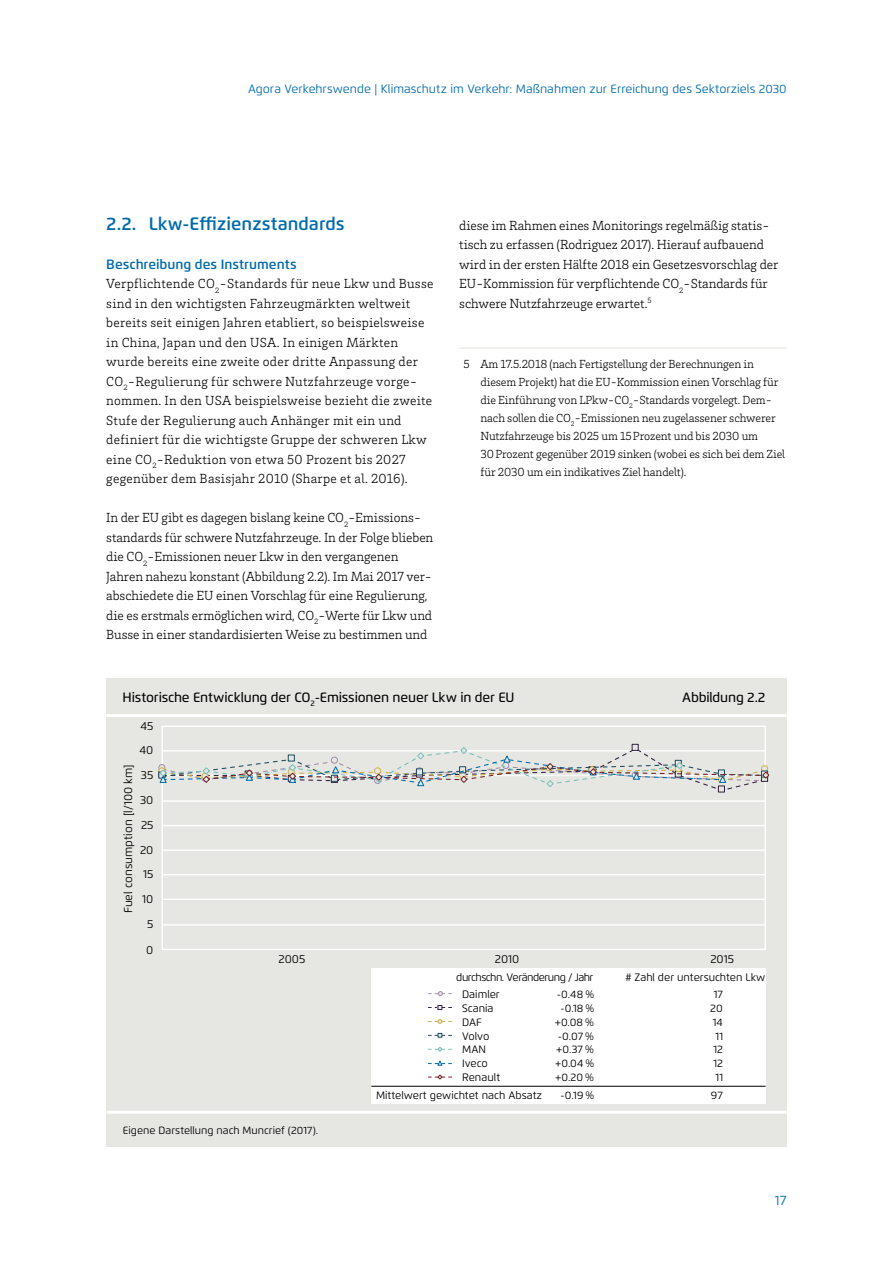
<style>
.page{position:relative;width:893px;height:1263px;background:#fff}
.page>*{position:absolute;margin:0;border:0;box-sizing:border-box;transform-origin:0 0}
.t1{font:600 18px "Flexo";color:#006bab}
.t2{font:300 13.5px/19.5px "Brix Slab";letter-spacing:-.005em;color:#000}
.t3{font:300 13.5px/19.5px "Brix Slab";letter-spacing:.02em;color:#000}
.t4{font:500 13.5px "Flexo";letter-spacing:-.01em;color:#000}
.t5{font:600 13.5px "Flexo";color:#006bab}
.t6{font:13.5px "Flexo";color:#006bab}
.t7{font:300 12px/18px "Brix Slab";letter-spacing:-.01em;color:#000}
.t8{font:12px "Flexo";color:#006bab}
.t9{font:11.4px "Flexo";color:#000}
.t10{font:10.8px/14px "Flexo";color:#000;text-align:center}
.t11{font:10.8px/16.5px "Flexo";letter-spacing:-.045em;color:#000}
.t12{font:10.5px "Flexo";color:#000}
</style>
<div class="page">
<hr style="left:459px;top:348px;width:328px;height:1px;background:#e6e7e2">
<div style="left:107px;top:678px;width:680px;height:468px;background:#e6e7e2"></div>
<hr style="left:107px;top:1111px;width:680px;height:3px;background:#fff">
<div style="left:371px;top:969px;width:395px;height:135px;background:#fff"></div>
<div style="left:162px;top:726px;width:604px;height:224px;border:1px solid #fff"></div>
<hr style="left:163px;top:924px;width:602px;height:2px;background:#fff">
<hr style="left:163px;top:898px;width:602px;height:2px;background:#fff">
<hr style="left:163px;top:874px;width:602px;height:1px;background:#fff">
<hr style="left:163px;top:849px;width:602px;height:2px;background:#fff">
<hr style="left:163px;top:825px;width:602px;height:1px;background:#fff">
<hr style="left:163px;top:800px;width:602px;height:2px;background:#fff">
<svg style="left:158px;top:743px;width:611px;height:50px"></svg>
<svg style="left:428px;top:991px;width:24px;height:5px"></svg>
<svg style="left:428px;top:1005px;width:24px;height:5px"></svg>
<svg style="left:428px;top:1019px;width:24px;height:5px"></svg>
<svg style="left:428px;top:1033px;width:24px;height:5px"></svg>
<svg style="left:428px;top:1047px;width:24px;height:5px"></svg>
<svg style="left:428px;top:1060px;width:24px;height:6px"></svg>
<svg style="left:428px;top:1074px;width:24px;height:6px"></svg>
<hr style="left:371px;top:1086px;width:395px;height:1px;background:#000">
<hr style="left:106px;top:714px;width:681px;height:3px;background:#fff">
<p class="t8" style="left:248px;top:82px;width:540px">Agora Verkehrswende | Klimaschutz im Verkehr: Maßnahmen zur Erreichung des Sektorziels 2030</p>
<h1 class="t1" style="left:106px;top:212px;width:240px">2.2. Lkw-Effizienzstandards</h1>
<p class="t5" style="left:106px;top:256px;width:192px">Beschreibung des Instruments</p>
<p class="t3" style="left:106px;top:273px;width:329px">Verpflichtende CO<sub>2</sub>-Standards für neue Lkw und Busse sind in den wichtigsten Fahrzeugmärkten weltweit bereits seit einigen Jahren etabliert, so beispielsweise in China, Japan und den USA. In einigen Märkten wurde bereits eine zweite oder dritte Anpassung der CO<sub>2</sub>-Regulierung für schwere Nutzfahrzeuge vorge&shy;nommen. In den USA beispielsweise bezieht die zweite Stufe der Regulierung auch Anhänger mit ein und definiert für die wichtigste Gruppe der schweren Lkw eine CO<sub>2</sub>-Reduktion von etwa 50 Prozent bis 2027 gegenüber dem Basisjahr 2010 (Sharpe et al. 2016).</p>
<p class="t2" style="left:106px;top:507px;width:329px">In der EU gibt es dagegen bislang keine CO<sub>2</sub>-Emissions&shy;standards für schwere Nutzfahrzeuge. In der Folge blieben die CO<sub>2</sub>-Emissionen neuer Lkw in den vergangenen Jahren nahezu konstant (Abbildung 2.2). Im Mai 2017 ver&shy;abschiedete die EU einen Vorschlag für eine Regulierung, die es erstmals ermöglichen wird, CO<sub>2</sub>-Werte für Lkw und Busse in einer standardisierten Weise zu bestimmen und</p>
<p class="t2" style="left:459px;top:215px;width:321px">diese im Rahmen eines Monitorings regelmäßig statis&shy;tisch zu erfassen (Rodriguez 2017). Hierauf aufbauend wird in der ersten Hälfte 2018 ein Gesetzesvorschlag der EU-Kommission für verpflichtende CO<sub>2</sub>-Standards für schwere Nutzfahrzeuge erwartet.<sup>5</sup></p>
<p class="t7" style="left:480px;top:355px;width:306px;text-indent:-17px">5 Am 17.5.2018 (nach Fertigstellung der Berechnungen in diesem Projekt) hat die EU-Kommission einen Vorschlag für die Einführung von LPkw-CO<sub>2</sub>-Standards vorgelegt. Dem&shy;nach sollen die CO<sub>2</sub>-Emissionen neu zugelassener schwerer Nutzfahrzeuge bis 2025 um 15Prozent und bis 2030 um 30Prozent gegenüber 2019 sinken (wobei es sich bei dem Ziel für 2030 um ein indikatives Ziel handelt).</p>
<p class="t4" style="left:123px;top:689px;width:394px">Historische Entwicklung der CO<sub>2</sub>-Emissionen neuer Lkw in der EU</p>
<p class="t4" style="left:682px;top:689px;width:85px">Abbildung 2.2</p>
<p class="t9" style="left:140px;top:719px;width:15px">45</p>
<p class="t9" style="left:139px;top:743px;width:15px">40</p>
<p class="t9" style="left:121px;top:913px;width:151px;rotate:-90deg">Fuel consumption [l/100 km]</p>
<p class="t9" style="left:141px;top:768px;width:14px">35</p>
<p class="t9" style="left:140px;top:793px;width:15px">30</p>
<p class="t9" style="left:141px;top:818px;width:14px">25</p>
<p class="t9" style="left:140px;top:843px;width:15px">20</p>
<p class="t9" style="left:143px;top:867px;width:12px">15</p>
<p class="t9" style="left:142px;top:892px;width:13px">10</p>
<p class="t9" style="left:147px;top:917px;width:8px">5</p>
<p class="t9" style="left:146px;top:943px;width:9px">0</p>
<p class="t9" style="left:279px;top:952px;width:28px">2005</p>
<p class="t9" style="left:495px;top:952px;width:26px">2010</p>
<p class="t9" style="left:710px;top:952px;width:25px">2015</p>
<p class="t11" style="left:462px;top:969px;width:133px;text-indent:-6px">durchschn. Veränderung / Jahr<br>Daimler</p>
<p class="t10" style="left:462px;top:1001px;width:40px;text-align:left">Scania<br>DAF<br>Volvo<br>MAN<br>Iveco<br>Renault</p>
<p class="t10" style="left:555px;top:987px;width:41px">-0.48 % -0.18 % +0.08 % -0.07 % +0.37 % +0.04 % +0.20 %</p>
<p class="t10" style="left:376px;top:1088px;width:168px">Mittelwert gewichtet nach Absatz</p>
<p class="t10" style="left:560px;top:1088px;width:35px">-0.19 %</p>
<p class="t10" style="left:625px;top:971px;width:141px"># Zahl der untersuchten Lkw</p>
<p class="t10" style="left:710px;top:987px;width:14px">17<br>20<br>14<br>11<br>12<br>12<br>11</p>
<p class="t10" style="left:711px;top:1088px;width:13px">97</p>
<p class="t12" style="left:123px;top:1124px;width:197px">Eigene Darstellung nach Muncrief (2017).</p>
<p class="t6" style="left:775px;top:1192px;width:13px">17</p>
</div>
